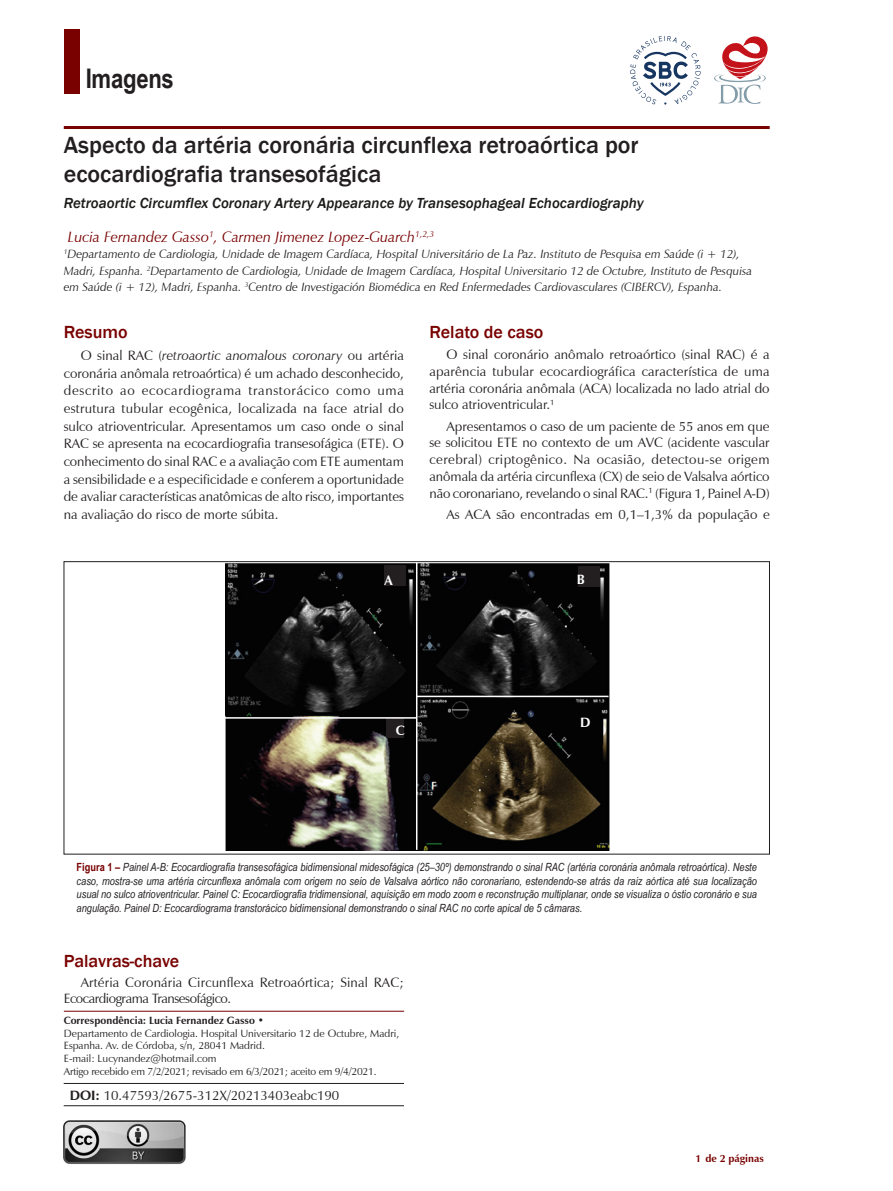
<style>
.page{position:relative;width:893px;height:1191px;background:#fff}
.page>*{position:absolute;margin:0;border:0;box-sizing:border-box;transform-origin:0 0}
.t1{font:700 27px "Arial Narrow";letter-spacing:-.01em;color:#231f20}
._01_-_TÍTULO_PORTUGU{font:500 24px/28.8px "Franklin Gothic";color:#231f20}
._02_-_TITULO_-_MATER{font:500 18px "Franklin Gothic";color:#790100}
._02_-_SUBTÍTULO_INGL{font:italic 500 15px "Franklin Gothic";color:#1a1a18}
._03_-_AUTORES{font:italic 15px "Zapf Humanist 601 BT";color:#790100}
._01-TEXTO_BASICO{font:13.5px/17.7px "Zapf Humanist 601 BT";color:#231f20;text-align:justify}
._01-TEXTO_BASICO-2{font:700 13.5px "Zapf Humanist 601 BT";color:#fff}
._04_-_INSTITUICOES{font:italic 12px/16.5px "Zapf Humanist 601 BT";color:#231f20}
._06_-_LEGENDA_FIGURA{font:italic 11.25px/13.5px "Arial Narrow";color:#231f20;text-align:justify}
._07_-_CORRESPONDENCI{font:10.5px/12.6px "Zapf Humanist 601 BT";color:#231f20}
._07_-_CORRESPONDENCI-2{font:10.5px "Zapf Humanist 601 BT";letter-spacing:-.02em;color:#231f20}
._07_-_CORRESPONDENCI-3{font:700 10.5px "Zapf Humanist 601 BT";color:#231f20}
.t2{font:700 10.5px "Zapf Humanist 601 BT";color:#790100}
.s1{font-style:italic}
.s2{font-weight:700;font-style:normal;color:#790100}
.s3{font-weight:700}
</style>
<div class="page">
<hr style="left:64px;top:126px;width:706px;height:3px;background:#790100">
<div style="left:64px;top:29px;width:16px;height:65px;background:#790100"></div>
<svg style="left:714px;top:36px;width:54px;height:68px"></svg>
<svg style="left:630px;top:36px;width:71px;height:69px"></svg>
<hr style="left:64px;top:1010px;width:340px;height:1px;background:#790100">
<hr style="left:64px;top:1083px;width:340px;height:1px;background:#231f20">
<hr style="left:64px;top:1105px;width:340px;height:1px;background:#231f20">
<img style="left:64px;top:1120px;width:122px;height:44px">
<img style="left:226px;top:564px;width:383px;height:287px">
<div style="left:384px;top:565px;width:21px;height:20px;background:#231f20"></div>
<div style="left:578px;top:566px;width:21px;height:21px;background:#231f20"></div>
<div style="left:387px;top:716px;width:17px;height:21px;background:#231f20"></div>
<hr style="left:416px;top:562px;width:1px;height:288px;background:#fff">
<hr style="left:225px;top:717px;width:192px;height:1px;background:#fff">
<hr style="left:417px;top:695px;width:191px;height:2px;background:#fff">
<h1 class="t1" style="left:86px;top:58px;width:90px">Imagens</h1>
<p class="_01_-_TÍTULO_PORTUGU" style="left:64px;top:131px;width:576px">Aspecto da artéria coronária circunflexa retroaórtica por ecocardiografia transesofágica</p>
<p class="_02_-_SUBTÍTULO_INGL" style="left:64px;top:194px;width:581px">Retroaortic Circumflex Coronary Artery Appearance by Transesophageal Echocardiography</p>
<p class="_03_-_AUTORES" style="left:68px;top:227px;width:368px">Lucia Fernandez Gasso<sup>1</sup>, Carmen Jimenez Lopez-Guarch<sup>1,2,3</sup></p>
<p class="_04_-_INSTITUICOES" style="left:64px;top:246px;width:690px"><sup>1</sup>Departamento de Cardiologia, Unidade de Imagem Cardíaca, Hospital Universitário de La Paz. Instituto de Pesquisa em Saúde (i + 12),<br>Madri, Espanha. <sup>2</sup>Departamento de Cardiologia, Unidade de Imagem Cardíaca, Hospital Universitario 12 de Octubre, Instituto de Pesquisa em Saúde (i + 12), Madri, Espanha. <sup>3</sup>Centro de Investigación Biomédica en Red Enfermedades Cardiovasculares (CIBERCV), Espanha.</p>
<p class="_02_-_TITULO_-_MATER" style="left:64px;top:321px;width:65px">Resumo</p>
<p class="_01-TEXTO_BASICO" style="left:64px;top:346px;width:342px;text-indent:17px">O sinal RAC (<span class="s1">retroaortic anomalous coronary</span> ou artéria coronária anômala retroaórtica) é um achado desconhecido, descrito ao ecocardiograma transtorácico como uma estrutura tubular ecogênica, localizada na face atrial do sulco atrioventricular. Apresentamos um caso onde o sinal RAC se apresenta na ecocardiografia transesofágica (ETE). O conhecimento do sinal RAC e a avaliação com ETE aumentam a sensibilidade e a especificidade e conferem a oportunidade de avaliar características anatômicas de alto risco, importantes na avaliação do risco de morte súbita.</p>
<p class="_02_-_TITULO_-_MATER" style="left:429px;top:321px;width:115px">Relato de caso</p>
<p class="_01-TEXTO_BASICO" style="left:429px;top:346px;width:342px;line-height:16.8px;text-indent:17px">O sinal coronário anômalo retroaórtico (sinal RAC) é a aparência tubular ecocardiográfica característica de uma artéria coronária anômala (ACA) localizada no lado atrial do sulco atrioventricular.<sup>1</sup></p>
<p class="_01-TEXTO_BASICO" style="left:429px;top:417px;width:342px;line-height:16.8px;text-indent:17px">Apresentamos o caso de um paciente de 55 anos em que se solicitou ETE no contexto de um AVC (acidente vascular cerebral) criptogênico. Na ocasião, detectou-se origem anômala da artéria circunflexa (CX) de seio de Valsalva aórtico não coronariano, revelando o sinal RAC.<sup>1</sup> (Figura 1, Painel A-D)</p>
<p class="_01-TEXTO_BASICO" style="left:446px;top:505px;width:325px">As ACA são encontradas em 0,1–1,3% da população e</p>
<p class="_01-TEXTO_BASICO-2" style="left:384px;top:572px;width:10px">A</p>
<p class="_01-TEXTO_BASICO-2" style="left:577px;top:571px;width:10px">B</p>
<p class="_01-TEXTO_BASICO-2" style="left:396px;top:721px;width:10px">C</p>
<p class="_01-TEXTO_BASICO-2" style="left:580px;top:714px;width:12px">D</p>
<p class="_06_-_LEGENDA_FIGURA" style="left:77px;top:860px;width:682px"><span class="s2">Figura 1 –</span> Painel A-B: Ecocardiografia transesofágica bidimensional midesofágica (25–30º) demonstrando o sinal RAC (artéria coronária anômala retroaórtica). Neste caso, mostra-se uma artéria circunflexa anômala com origem no seio de Valsalva aórtico não coronariano, estendendo-se atrás da raiz aórtica até sua localização usual no sulco atrioventricular. Painel C: Ecocardiografia tridimensional, aquisição em modo zoom e reconstrução multiplanar, onde se visualiza o óstio coronário e sua angulação. Painel D: Ecocardiograma transtorácico bidimensional demonstrando o sinal RAC no corte apical de 5 câmaras.</p>
<p class="_02_-_TITULO_-_MATER" style="left:64px;top:949px;width:117px">Palavras-chave</p>
<p class="_01-TEXTO_BASICO" style="left:64px;top:974px;width:342px;line-height:16.2px;text-indent:17px">Artéria Coronária Circunflexa Retroaórtica; Sinal RAC;<br>Ecocardiograma Transesofágico.</p>
<p class="_07_-_CORRESPONDENCI-3" style="left:64px;top:1014px;width:202px">Correspondência: Lucia Fernandez Gasso •</p>
<p class="_07_-_CORRESPONDENCI" style="left:64px;top:1027px;width:337px">Departamento de Cardiologia. Hospital Universitario 12 de Octubre, Madri,<br>Espanha. Av. de Córdoba, s/n, 28041 Madrid.</p>
<p class="_07_-_CORRESPONDENCI" style="left:64px;top:1052px;width:154px">E-mail: Lucynandez@hotmail.com</p>
<p class="_07_-_CORRESPONDENCI-2" style="left:64px;top:1064px;width:314px">Artigo recebido em 7/2/2021; revisado em 6/3/2021; aceito em 9/4/2021.</p>
<p class="_01-TEXTO_BASICO" style="left:70px;top:1086px;width:271px"><span class="s3">DOI:</span> 10.47593/2675-312X/20213403eabc190</p>
<p class="t2" style="left:696px;top:1152px;width:70px">1 de 2 páginas</p>
</div>
